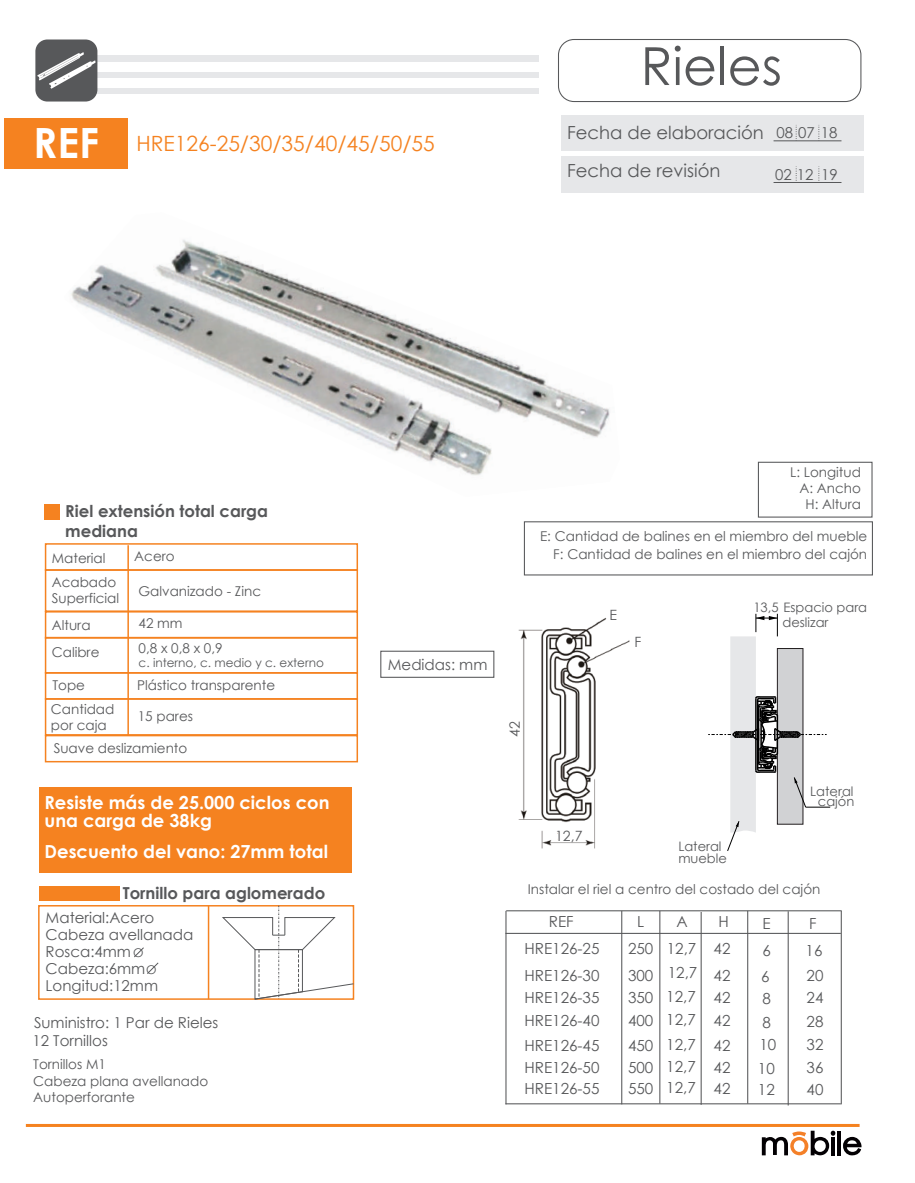
<style>
.page{position:relative;width:915px;height:1183px;background:#fff}
.page>*{position:absolute;margin:0;border:0;box-sizing:border-box;transform-origin:0 0}
.t1{font:52.5px "Century Gothic";color:#57585a}
.t2{font:21px "Century Gothic";color:#f58220}
.t3{font:700 18px/18px "Century Gothic";color:#fff}
.t4{font:18px/38.5px "Century Gothic";color:#57585a}
.t5{font:700 16.5px/19.8px "Century Gothic";color:#57585a}
.t6{font:15.15px/26.7px "Century Gothic";color:#57585a}
.t7{font:15px/16.8px "Century Gothic";color:#57585a}
.t8{font:14.1px "Century Gothic";color:#57585a}
.t9{font:13.5px/16.2px "Century Gothic";color:#57585a}
.t10{font:13.05px/15.5px "Century Gothic";color:#57585a}
.t11{font:12px "Century Gothic";color:#57585a}
.s1{font-weight:700;font-size:41.7px;color:#fff}
.s2{font-size:12px}
</style>
<div class="page">
<svg style="left:708px;top:613px;width:121px;height:238px"></svg>
<img style="left:466px;top:617px;width:164px;height:232px">
<div style="left:508px;top:704px;width:11px;height:37px;background:#fff"></div>
<div style="left:558px;top:827px;width:23px;height:13px;background:#fff"></div>
<div style="left:607px;top:604px;width:24px;height:19px;background:#fff"></div>
<div style="left:75px;top:56px;width:464px;height:6px;background:#e6e7e9"></div>
<div style="left:75px;top:72px;width:464px;height:5px;background:#e6e7e9"></div>
<div style="left:75px;top:88px;width:464px;height:5px;background:#e6e7e9"></div>
<div style="left:4px;top:119px;width:124px;height:50px;background:#f58220"></div>
<div style="left:35px;top:39px;width:62px;height:62px;background:#57585a;border-radius:12px"></div>
<svg style="left:37px;top:52px;width:58px;height:37px"></svg>
<div style="left:557px;top:39px;width:304px;height:63px;border:1px solid #57585a;border-radius:15px"></div>
<hr style="left:26px;top:1123px;width:833px;height:3px;background:#f58220">
<div style="left:561px;top:115px;width:302px;height:35px;background:#e6e7e9"></div>
<div style="left:561px;top:156px;width:302px;height:36px;background:#e6e7e9"></div>
<hr style="left:773px;top:140px;width:68px;height:1px;background:#57585a">
<hr style="left:773px;top:182px;width:68px;height:1px;background:#57585a">
<div style="left:380px;top:650px;width:114px;height:27px;border:1px solid #57585a"></div>
<div style="left:45px;top:504px;width:15px;height:16px;background:#f58220"></div>
<div style="left:45px;top:611px;width:313px;height:27px;border:2px solid #f58220"></div>
<div style="left:45px;top:734px;width:313px;height:28px;border:2px solid #f58220"></div>
<div style="left:45px;top:543px;width:313px;height:27px;border:2px solid #f58220"></div>
<hr style="left:127px;top:545px;width:2px;height:190px;background:#f58220">
<div style="left:45px;top:569px;width:313px;height:42px;border:2px solid #f58220"></div>
<div style="left:39px;top:885px;width:80px;height:15px;background:#f58220"></div>
<div style="left:39px;top:786px;width:313px;height:85px;background:#f58220"></div>
<div style="left:38px;top:904px;width:316px;height:95px;border:2px solid #f58220"></div>
<hr style="left:208px;top:905px;width:1px;height:93px;background:#f58220">
<svg style="left:221px;top:905px;width:133px;height:94px"></svg>
<hr style="left:255px;top:948px;width:47px;height:1px;background:#57585a">
<svg style="left:134px;top:947px;width:25px;height:27px"></svg>
<svg style="left:761px;top:1130px;width:74px;height:24px"></svg>
<svg style="left:830px;top:1136px;width:4px;height:18px"></svg>
<hr style="left:837px;top:1130px;width:3px;height:24px;background:#030003">
<svg style="left:843px;top:1136px;width:18px;height:19px"></svg>
<div style="left:45px;top:636px;width:313px;height:37px;border:2px solid #f58220"></div>
<div style="left:45px;top:672px;width:313px;height:27px;border:2px solid #f58220"></div>
<div style="left:45px;top:698px;width:313px;height:37px;border:2px solid #f58220"></div>
<div style="left:757px;top:461px;width:115px;height:56px;border:1px solid #57585a"></div>
<div style="left:523px;top:521px;width:349px;height:54px;border:1px solid #57585a"></div>
<hr style="left:506px;top:1102px;width:334px;height:1px;background:#57585a">
<hr style="left:506px;top:932px;width:334px;height:1px;background:#57585a">
<hr style="left:505px;top:911px;width:1px;height:192px;background:#57585a">
<hr style="left:840px;top:911px;width:1px;height:192px;background:#57585a">
<hr style="left:621px;top:911px;width:1px;height:192px;background:#57585a">
<hr style="left:659px;top:911px;width:1px;height:191px;background:#57585a">
<hr style="left:700px;top:912px;width:1px;height:191px;background:#57585a">
<hr style="left:506px;top:910px;width:334px;height:1px;background:#57585a">
<hr style="left:747px;top:911px;width:1px;height:191px;background:#57585a">
<hr style="left:787px;top:911px;width:1px;height:193px;background:#57585a">
<img style="left:71px;top:239px;width:539px;height:237px">
<h2 class="t2" style="left:33px;top:129px;width:403px"><span class="s1">REF</span> HRE126-25/30/35/40/45/50/55</h2>
<h1 class="t1" style="left:640px;top:29px;width:143px">Rieles</h1>
<h3 class="t4" style="left:567px;top:112px;width:198px">Fecha de elaboración<br>Fecha de revisión</h3>
<p class="t7" style="left:776px;top:123px;width:62px">08 07 18</p>
<p class="t7" style="left:775px;top:166px;width:64px">02 12 19</p>
<p class="t5" style="left:65px;top:500px;width:204px">Riel extensión total carga mediana</p>
<p class="t9" style="left:52px;top:549px;width:55px">Material</p>
<p class="t9" style="left:134px;top:548px;width:42px">Acero</p>
<p class="t9" style="left:52px;top:573px;width:69px">Acabado<br>Superficial</p>
<p class="t9" style="left:138px;top:583px;width:124px">Galvanizado - Zinc</p>
<p class="t9" style="left:52px;top:616px;width:40px">Altura</p>
<p class="t9" style="left:138px;top:614px;width:46px">42 mm</p>
<p class="t9" style="left:138px;top:639px;width:86px">0,8 x 0,8 x 0,9</p>
<p class="t11" style="left:139px;top:654px;width:187px">c. interno, c. medio y c. externo</p>
<p class="t9" style="left:52px;top:644px;width:49px">Calibre</p>
<p class="t9" style="left:52px;top:676px;width:34px">Tope</p>
<p class="t9" style="left:137px;top:676px;width:139px">Plástico transparente</p>
<p class="t9" style="left:51px;top:700px;width:65px">Cantidad por caja</p>
<p class="t9" style="left:138px;top:707px;width:57px">15 pares</p>
<p class="t9" style="left:54px;top:739px;width:135px">Suave deslizamiento</p>
<h3 class="t3" style="left:44px;top:792px;width:286px">Resiste más de 25.000 ciclos con una carga de 38kg</h3>
<h3 class="t3" style="left:44px;top:841px;width:285px">Descuento del vano: 27mm total</h3>
<p class="t5" style="left:123px;top:881px;width:204px">Tornillo para aglomerado</p>
<p class="t7" style="left:46px;top:909px;width:149px">Material:Acero<br>Cabeza avellanada<br>Rosca:4mm <span class="s2">O<br></span>Cabeza:6mm<br>Longitud:12mm</p>
<p class="t11" style="left:146px;top:960px;width:12px">O</p>
<p class="t7" style="left:32px;top:1013px;width:187px;line-height:17.9px">Suministro: 1 Par de Rieles<br>12 Tornillos</p>
<p class="t9" style="left:33px;top:1055px;width:176px">Tornillos M1<br>Cabeza plana avellanado<br>Autoperforante</p>
<p class="t7" style="left:387px;top:655px;width:101px">Medidas: mm</p>
<p class="t9" style="left:789px;top:463px;width:72px;text-align:right">L: Longitud<br>A: Ancho<br>H: Altura</p>
<p class="t9" style="left:540px;top:526px;width:328px;line-height:18px;text-align:right">E: Cantidad de balines en el miembro del mueble<br>F: Cantidad de balines en el miembro del cajón</p>
<p class="t8" style="left:609px;top:605px;width:9px">E</p>
<p class="t8" style="left:634px;top:631px;width:8px">F</p>
<p class="t10" style="left:782px;top:599px;width:86px;text-indent:-29px">13,5 Espacio para deslizar</p>
<p class="t8" style="left:504px;top:736px;width:17px;rotate:-90deg">42</p>
<p class="t8" style="left:555px;top:825px;width:29px">12,7</p>
<p class="t10" style="left:678px;top:839px;width:50px;line-height:11.9px">Lateral mueble</p>
<p class="t10" style="left:810px;top:785px;width:46px;line-height:10.5px;text-align:center">Lateral cajón</p>
<p class="t9" style="left:527px;top:880px;width:294px">Instalar el riel a centro del costado del cajón</p>
<p class="t6" style="left:524px;top:908px;width:77px;text-align:center">REF<br>HRE126-25<br>HRE126-30</p>
<p class="t6" style="left:524px;top:984px;width:77px;line-height:24px;text-align:justify">HRE126-35<br>HRE126-40<br>HRE126-45</p>
<p class="t6" style="left:628px;top:908px;width:27px;text-align:center">L<br>250<br>300</p>
<p class="t6" style="left:628px;top:984px;width:27px;line-height:24px;text-align:justify">350<br>400<br>450</p>
<p class="t6" style="left:666px;top:907px;width:31px;line-height:27.2px;text-align:center">A<br>12,7</p>
<p class="t6" style="left:666px;top:960px;width:33px;line-height:23.9px;text-align:justify">12,7<br>12,7<br>12,7<br>12,7</p>
<p class="t6" style="left:713px;top:908px;width:18px;text-align:center">H<br>42<br>42</p>
<p class="t6" style="left:713px;top:984px;width:18px;line-height:24px;text-align:justify">42<br>42<br>42</p>
<p class="t6" style="left:761px;top:909px;width:11px;text-align:justify">E 6<br>6</p>
<p class="t6" style="left:759px;top:986px;width:18px;line-height:22.8px">8<br>8<br>10</p>
<p class="t6" style="left:805px;top:909px;width:18px;line-height:27.2px">F<br>16</p>
<p class="t6" style="left:806px;top:963px;width:18px;line-height:23px;text-align:justify">20<br>24<br>28<br>32</p>
<p class="t6" style="left:524px;top:1056px;width:77px;line-height:21.5px">HRE126-50<br>HRE126-55</p>
<p class="t6" style="left:628px;top:1056px;width:27px;line-height:21.5px">500<br>550</p>
<p class="t6" style="left:666px;top:1055px;width:31px;line-height:21.5px">12,7<br>12,7</p>
<p class="t6" style="left:713px;top:1056px;width:18px;line-height:21.5px">42<br>42</p>
<p class="t6" style="left:757px;top:1057px;width:18px;line-height:20.5px">10<br>12</p>
<p class="t6" style="left:806px;top:1056px;width:18px;line-height:21.6px">36<br>40</p>
</div>
